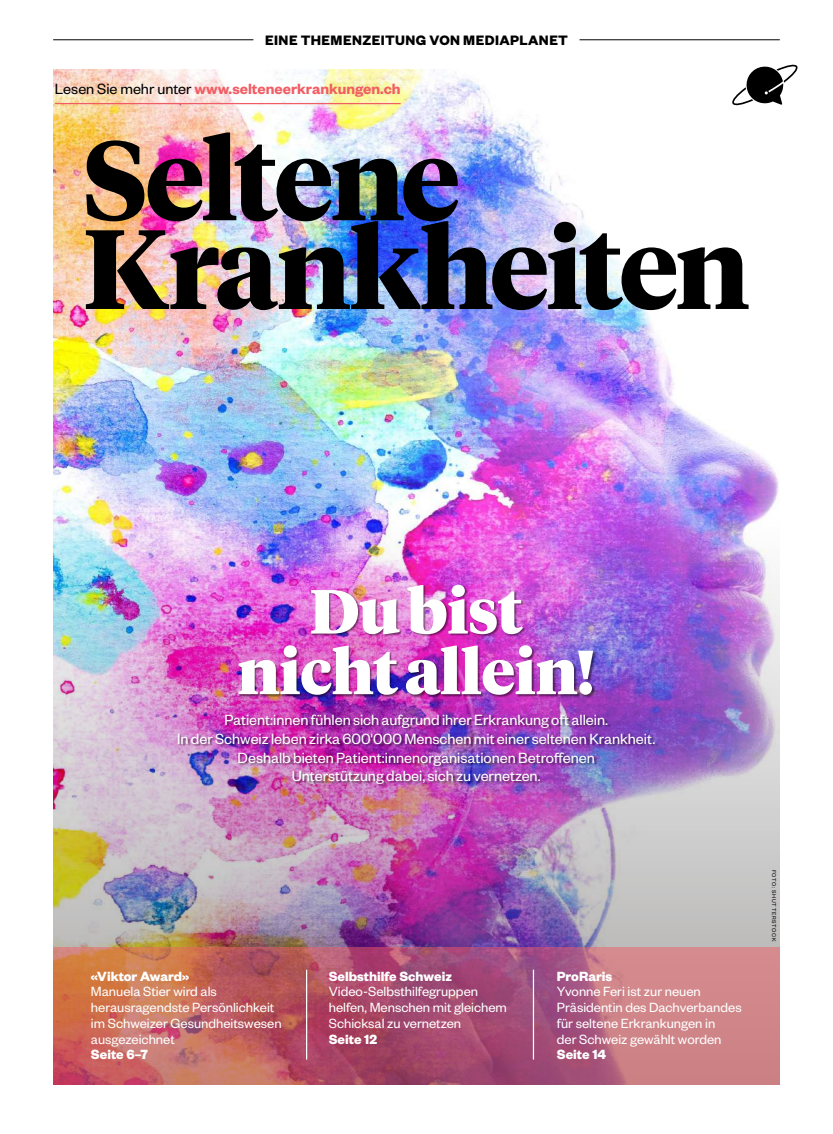
<style>
.page{position:relative;width:833px;height:1134px;background:#fff}
.page>*{position:absolute;margin:0;border:0;box-sizing:border-box;transform-origin:0 0}
.t1{font:700 112px/88.8px "Tiempos Headline";letter-spacing:-.03em;color:#000}
.t2{font:900 62px/60.6px "Tiempos Headline";letter-spacing:-.01em;color:#fff;text-align:center}
.t3{font:16.25px/18.8px "Founders Grotesk";color:#fff;text-align:center}
.t4{font:600 16.25px "Founders Grotesk";color:#f15d64}
.t5{font:700 15px "Founders Grotesk";letter-spacing:.03em;color:#000}
.t6{font:14.62px/15.8px "Founders Grotesk";color:#fff}
.t7{font:700 14.62px "Founders Grotesk";color:#fff}
.t8{font:6.12px "Founders Grotesk";letter-spacing:.105em;color:#000}
.s1{font-weight:400;color:#000}
</style>
<div class="page">
<img style="left:53px;top:70px;width:727px;height:437px">
<img style="left:53px;top:507px;width:727px;height:440px">
<hr style="left:55px;top:103px;width:346px;height:1px;background:#f15d64">
<svg style="left:730px;top:64px;width:68px;height:43px"></svg>
<hr style="left:53px;top:40px;width:200px;height:1px;background:#000">
<hr style="left:579px;top:40px;width:201px;height:1px;background:#000">
<div style="left:178px;top:714px;width:480px;height:73px;background:#000;opacity:.5"></div>
<div style="left:239px;top:585px;width:357px;height:113px;background:#000;opacity:.5"></div>
<svg style="left:53px;top:947px;width:727px;height:137px;background:#b9636f"></svg>
<hr style="left:306px;top:970px;width:1px;height:89px;background:#fff">
<hr style="left:533px;top:970px;width:1px;height:89px;background:#fff">
<p class="t5" style="left:265px;top:31px;width:304px">EINE THEMENZEITUNG VON MEDIAPLANET</p>
<p class="t4" style="left:55px;top:78px;width:347px"><span class="s1">Lesen Sie mehr unter</span> www.selteneerkrankungen.ch</p>
<h1 class="t1" style="left:83px;top:131px;width:668px">Seltene<br>Krankheiten</h1>
<h2 class="t2" style="left:237px;top:578px;width:359px">Du bist nicht allein!</h2>
<p class="t3" style="left:177px;top:710px;width:480px">Patient:innen fühlen sich aufgrund ihrer Erkrankung oft allein.<br>In der Schweiz leben zirka 600'000 Menschen mit einer seltenen Krankheit.<br>Deshalb bieten Patient:innenorganisationen Betroffenen<br>Unterstützung dabei, sich zu vernetzen.</p>
<p class="t7" style="left:91px;top:966px;width:100px">«Viktor Award»</p>
<p class="t6" style="left:91px;top:983px;width:192px">Manuela Stier wird als herausragendste Persönlichkeit im Schweizer Gesundheitswesen ausgezeichnet</p>
<p class="t7" style="left:91px;top:1045px;width:59px">Seite 6–7</p>
<p class="t7" style="left:329px;top:966px;width:125px">Selbsthilfe Schweiz</p>
<p class="t6" style="left:329px;top:983px;width:180px">Video-Selbsthilfegruppen helfen, Menschen mit gleichem<br>Schicksal zu vernetzen</p>
<p class="t7" style="left:329px;top:1029px;width:50px">Seite 12</p>
<p class="t7" style="left:557px;top:966px;width:57px">ProRaris</p>
<p class="t6" style="left:557px;top:983px;width:186px">Yvonne Feri ist zur neuen<br>Präsidentin des Dachverbandes für seltene Erkrankungen in<br>der Schweiz gewählt worden</p>
<p class="t7" style="left:557px;top:1045px;width:51px">Seite 14</p>
<p class="t8" style="left:777px;top:870px;width:73px;rotate:90deg">FOTO: SHUTTERSTOCK</p>
</div>
